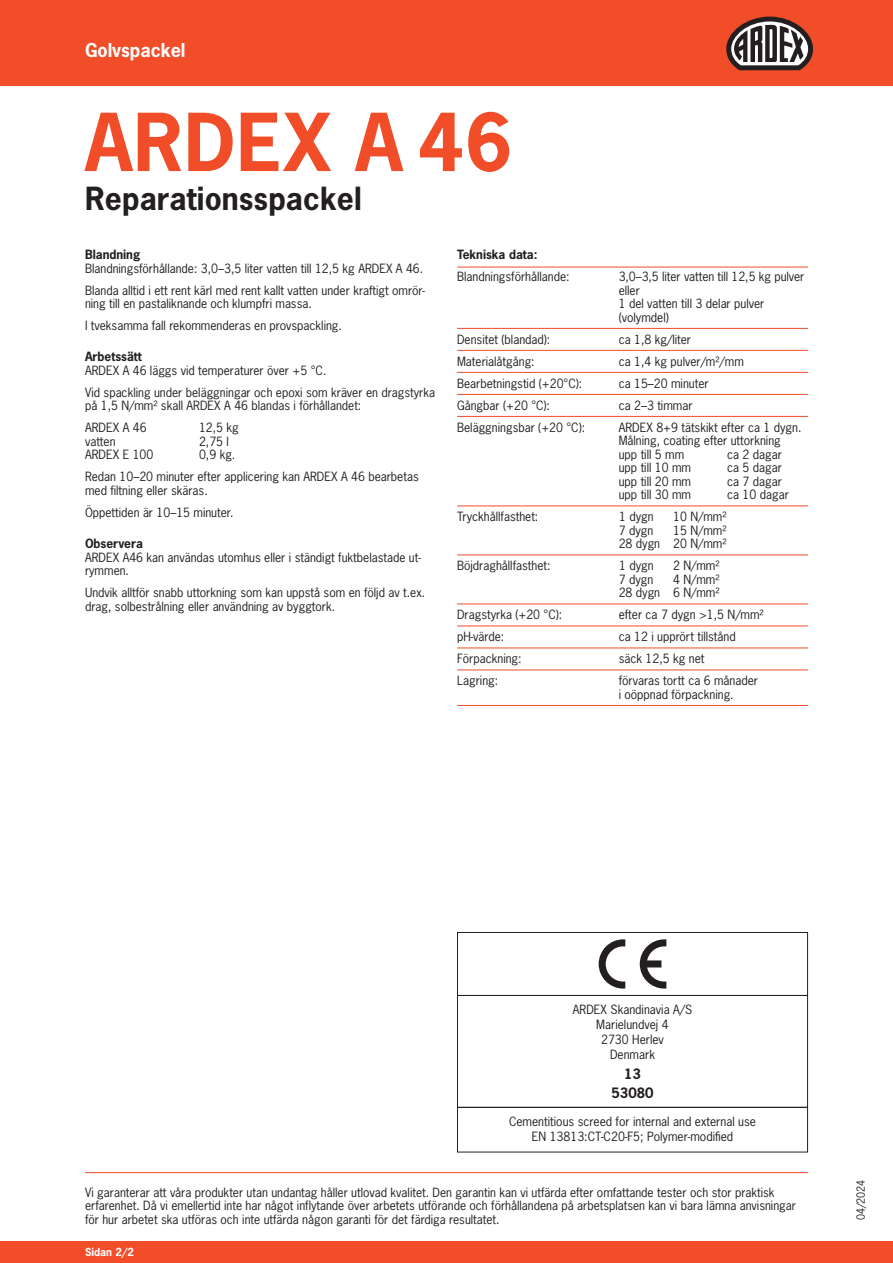
<style>
.page{position:relative;width:893px;height:1263px;background:#fff}
.page>*{position:absolute;margin:0;border:0;box-sizing:border-box;transform-origin:0 0}
.t1{font:700 75px "News Gothic Std";letter-spacing:.015em;color:#f04d28}
.t2{font:700 30px "News Gothic Std";letter-spacing:.005em;color:#231f20}
.t3{font:700 18px "News Gothic Std";color:#fff}
.t4{font:700 13.5px/19.2px "News Gothic Std";color:#231f20;text-align:center}
.t5{font:12px/13.5px "News Gothic Std";color:#231f20}
.t6{font:700 12px "News Gothic Std";color:#231f20}
.t7{font:700 10.5px "News Gothic Std";color:#fff}
.t8{font:10.5px "News Gothic Std";color:#231f20}
</style>
<div class="page">
<hr style="left:85px;top:1172px;width:723px;height:1px;background:#f04d28">
<div style="left:0;top:1242px;width:893px;height:21px;background:#f04d28"></div>
<div style="left:0;top:0;width:893px;height:85px;background:#f04d28"></div>
<div style="left:457px;top:932px;width:351px;height:64px;border:1px solid #231f20"></div>
<div style="left:457px;top:995px;width:351px;height:113px;border:1px solid #231f20"></div>
<div style="left:457px;top:1107px;width:351px;height:45px;border:1px solid #231f20"></div>
<svg style="left:599px;top:939px;width:26px;height:49px"></svg>
<svg style="left:640px;top:939px;width:26px;height:49px"></svg>
<hr style="left:457px;top:267px;width:351px;height:1px;background:#f04d28">
<hr style="left:457px;top:328px;width:351px;height:1px;background:#f04d28">
<hr style="left:457px;top:350px;width:351px;height:1px;background:#f04d28">
<hr style="left:457px;top:372px;width:351px;height:1px;background:#f04d28">
<hr style="left:457px;top:394px;width:351px;height:1px;background:#f04d28">
<hr style="left:457px;top:416px;width:351px;height:1px;background:#f04d28">
<hr style="left:457px;top:506px;width:351px;height:1px;background:#f04d28">
<hr style="left:457px;top:555px;width:351px;height:1px;background:#f04d28">
<hr style="left:457px;top:604px;width:351px;height:1px;background:#f04d28">
<hr style="left:457px;top:626px;width:351px;height:1px;background:#f04d28">
<hr style="left:457px;top:648px;width:351px;height:1px;background:#f04d28">
<hr style="left:457px;top:670px;width:351px;height:1px;background:#f04d28">
<hr style="left:457px;top:705px;width:351px;height:1px;background:#f04d28">
<svg style="left:726px;top:17px;width:87px;height:53px"></svg>
<h3 class="t3" style="left:85px;top:38px;width:102px">Golvspackel</h3>
<h1 class="t1" style="left:85px;top:93px;width:428px">ARDEX A 46</h1>
<h2 class="t2" style="left:85px;top:179px;width:278px">Reparationsspackel</h2>
<p class="t6" style="left:85px;top:247px;width:57px">Blandning</p>
<p class="t5" style="left:85px;top:257px;width:341px;line-height:22px">Blandningsförhållande: 3,0–3,5 liter vatten till 12,5 kg ARDEX A 46.<br>Blanda alltid i ett rent kärl med rent kallt vatten under kraftigt omrör-</p>
<p class="t5" style="left:85px;top:293px;width:258px;line-height:22px">ning till en pastaliknande och klumpfri massa.<br>I tveksamma fall rekommenderas en provspackling.</p>
<p class="t6" style="left:85px;top:349px;width:58px">Arbetssätt</p>
<p class="t5" style="left:85px;top:359px;width:352px;line-height:22px">ARDEX A 46 läggs vid temperaturer över +5 °C.<br>Vid spackling under beläggningar och epoxi som kräver en dragstyrka</p>
<p class="t5" style="left:85px;top:395px;width:278px;line-height:22px">på 1,5 N/mm² skall ARDEX A 46 blandas i förhållandet:<br>ARDEX A 46</p>
<p class="t6" style="left:457px;top:247px;width:82px">Tekniska data:</p>
<p class="t5" style="left:457px;top:270px;width:114px">Blandningsförhållande:</p>
<p class="t5" style="left:619px;top:270px;width:187px">3,0–3,5 liter vatten till 12,5 kg pulver eller<br>1 del vatten till 3 delar pulver (volymdel)</p>
<p class="t5" style="left:457px;top:332px;width:95px">Densitet (blandad):</p>
<p class="t5" style="left:619px;top:332px;width:74px">ca 1,8 kg/liter</p>
<p class="t5" style="left:457px;top:354px;width:79px">Materialåtgång:</p>
<p class="t5" style="left:619px;top:354px;width:127px">ca 1,4 kg pulver/m²/mm</p>
<p class="t5" style="left:457px;top:376px;width:127px">Bearbetningstid (+20°C):</p>
<p class="t5" style="left:619px;top:376px;width:91px">ca 15–20 minuter</p>
<p class="t5" style="left:457px;top:398px;width:94px">Gångbar (+20 °C):</p>
<p class="t5" style="left:619px;top:398px;width:75px">ca 2–3 timmar</p>
<p class="t5" style="left:457px;top:420px;width:130px">Beläggningsbar (+20 °C):</p>
<p class="t5" style="left:619px;top:420px;width:184px">ARDEX 8+9 tätskikt efter ca 1 dygn.<br>Målning, coating efter uttorkning upp till 5 mm</p>
<p class="t5" style="left:199px;top:421px;width:41px">12,5 kg</p>
<p class="t5" style="left:85px;top:435px;width:32px">vatten</p>
<p class="t5" style="left:199px;top:435px;width:31px">2,75 l</p>
<p class="t5" style="left:85px;top:448px;width:70px">ARDEX E 100</p>
<p class="t5" style="left:727px;top:447px;width:56px">ca 2 dagar</p>
<p class="t5" style="left:85px;top:444px;width:335px;line-height:22px;text-indent:114px">0,9 kg.<br>Redan 10–20 minuter efter applicering kan ARDEX A 46 bearbetas</p>
<p class="t5" style="left:85px;top:479px;width:150px;line-height:22px">med filtning eller skäras.<br>Öppettiden är 10–15 minuter.</p>
<p class="t6" style="left:85px;top:536px;width:59px">Observera</p>
<p class="t5" style="left:85px;top:550px;width:337px">ARDEX A46 kan användas utomhus eller i ständigt fuktbelastade ut&shy;rymmen.</p>
<p class="t5" style="left:85px;top:586px;width:342px">Undvik alltför snabb uttorkning som kan uppstå som en följd av t.ex. drag, solbestrålning eller användning av byggtork.</p>
<p class="t5" style="left:619px;top:461px;width:74px">upp till 10 mm</p>
<p class="t5" style="left:727px;top:461px;width:56px">ca 5 dagar</p>
<p class="t5" style="left:619px;top:474px;width:74px">upp till 20 mm</p>
<p class="t5" style="left:727px;top:474px;width:56px">ca 7 dagar</p>
<p class="t5" style="left:619px;top:488px;width:74px">upp till 30 mm</p>
<p class="t5" style="left:727px;top:488px;width:63px">ca 10 dagar</p>
<p class="t5" style="left:457px;top:510px;width:83px">Tryckhållfasthet:</p>
<p class="t5" style="left:619px;top:510px;width:36px">1 dygn</p>
<p class="t5" style="left:673px;top:510px;width:55px">10 N/mm²</p>
<p class="t5" style="left:619px;top:523px;width:36px">7 dygn</p>
<p class="t5" style="left:619px;top:523px;width:109px;text-align:right">15 N/mm²<br>28 dygn 20 N/mm²</p>
<p class="t5" style="left:457px;top:559px;width:95px">Böjdraghållfasthet:</p>
<p class="t5" style="left:619px;top:559px;width:36px">1 dygn</p>
<p class="t5" style="left:673px;top:559px;width:48px">2 N/mm²</p>
<p class="t5" style="left:619px;top:572px;width:36px">7 dygn</p>
<p class="t5" style="left:619px;top:572px;width:102px;text-align:right">4 N/mm²<br>28 dygn 6 N/mm²</p>
<p class="t5" style="left:457px;top:608px;width:107px">Dragstyrka (+20 °C):</p>
<p class="t5" style="left:619px;top:608px;width:146px">efter ca 7 dygn &gt;1,5 N/mm²</p>
<p class="t5" style="left:457px;top:630px;width:49px">pH-värde:</p>
<p class="t5" style="left:619px;top:630px;width:119px">ca 12 i upprört tillstånd</p>
<p class="t5" style="left:457px;top:652px;width:66px">Förpackning:</p>
<p class="t5" style="left:619px;top:652px;width:87px">säck 12,5 kg net</p>
<p class="t5" style="left:457px;top:674px;width:43px">Lagring:</p>
<p class="t5" style="left:619px;top:674px;width:141px">förvaras tortt ca 6 månader i oöppnad förpackning.</p>
<p class="t5" style="left:573px;top:1002px;width:121px;line-height:15px;text-align:center">ARDEX Skandinavia A/S<br>Marielundvej 4<br>2730 Herlev<br>Denmark</p>
<p class="t4" style="left:611px;top:1064px;width:43px">13<br>53080</p>
<p class="t5" style="left:509px;top:1114px;width:249px;line-height:15px;text-align:center">Cementitious screed for internal and external use<br>EN 13813:CT-C20-F5; Polymer-modified</p>
<p class="t5" style="left:85px;top:1185px;width:712px">Vi garanterar att våra produkter utan undantag håller utlovad kvalitet. Den garantin kan vi utfärda efter omfattande tester och stor praktisk erfarenhet. Då vi emellertid inte har något inflytande över arbetets utförande och förhållandena på arbetsplatsen kan vi bara lämna anvisningar för hur arbetet ska utföras och inte utfärda någon garanti för det färdiga resultatet.</p>
<p class="t8" style="left:854px;top:1220px;width:42px;rotate:-90deg">04/2024</p>
<p class="t7" style="left:85px;top:1245px;width:51px">Sidan 2/2</p>
</div>
